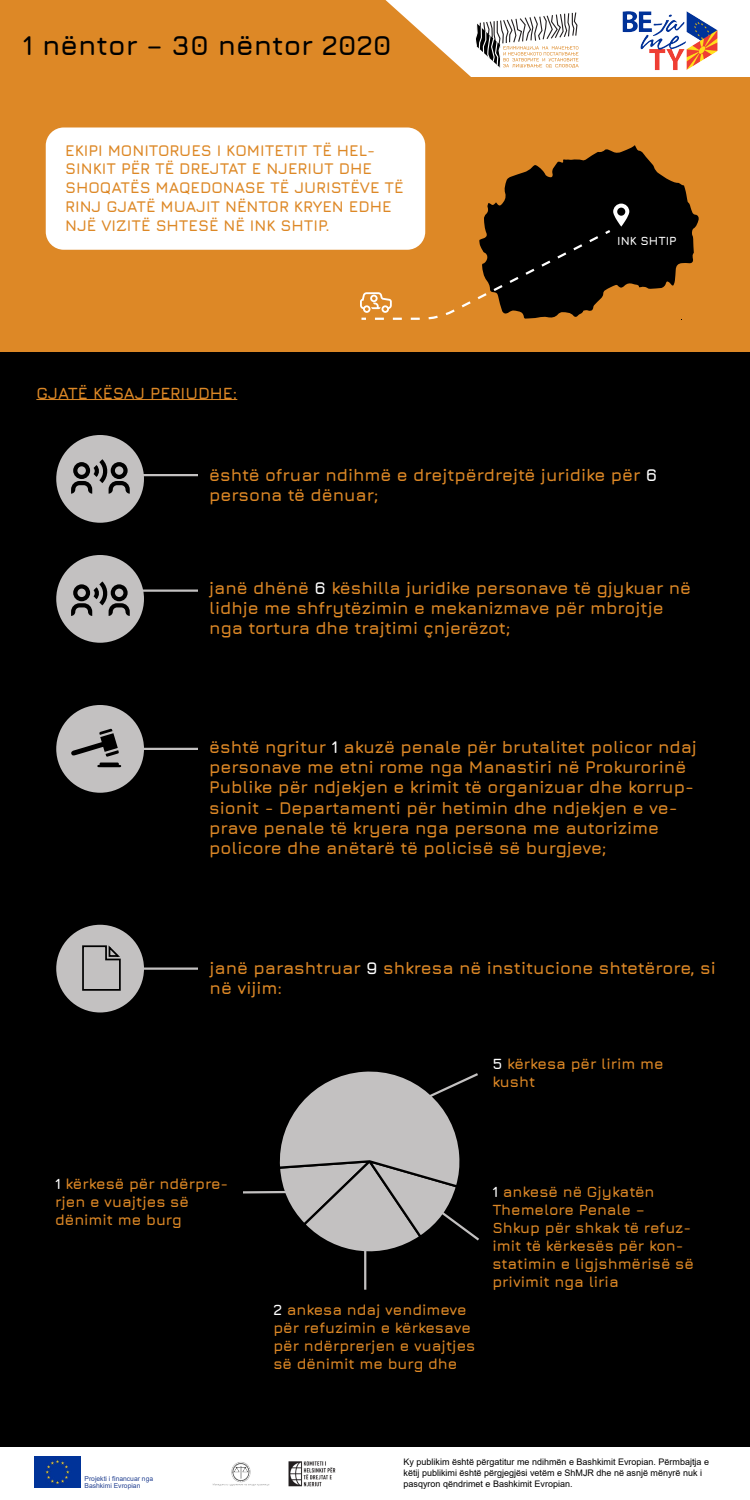
<style>
.page{position:relative;width:750px;height:1500px;background:#fff}
.page>*{position:absolute;margin:0;border:0;box-sizing:border-box;transform-origin:0 0}
.t1{font:700 27.75px "Jura";color:#000}
.t2{font:700 17.25px/20.2px "Jura";color:#dd8826}
.t3{font:700 16.5px "Jura";color:#dd8826}
.t4{font:700 15.75px/18.9px "Jura";color:#dd8826}
.t5{font:700 15px/18px "Jura";color:#dd8826}
.t6{font:700 12px "Jura";color:#fff}
.t7{font:9px/10.8px "Arial";color:#000}
.t8{font:6.75px/6.8px "Arial";color:#234191}
.s1{color:#fff}
</style>
<div class="page">
<div style="left:0;top:77px;width:750px;height:1370px;background:#dd8826"></div>
<svg style="left:0;top:0;width:579px;height:77px"></svg>
<img style="left:622px;top:11px;width:96px;height:59px">
<img style="left:288px;top:1461px;width:48px;height:26px">
<img style="left:212px;top:1462px;width:58px;height:24px">
<img style="left:34px;top:1457px;width:47px;height:30px">
<div style="left:0;top:352px;width:750px;height:1095px;background:#000"></div>
<div style="left:46px;top:128px;width:379px;height:122px;background:#fff;border-radius:18px"></div>
<svg style="left:360px;top:145px;width:339px;height:175px"></svg>
<hr style="left:36px;top:399px;width:201px;height:1px;background:#dd8826">
<div style="left:55px;top:434px;width:90px;height:90px;background:#c3c1c1;border-radius:50%"></div>
<div style="left:54px;top:433px;width:92px;height:92px;border:2px solid #000;border-radius:50%"></div>
<div style="left:55px;top:554px;width:90px;height:90px;background:#c3c1c1;border-radius:50%"></div>
<div style="left:54px;top:553px;width:92px;height:92px;border:2px solid #000;border-radius:50%"></div>
<svg style="left:71px;top:459px;width:59px;height:35px"></svg>
<svg style="left:71px;top:581px;width:59px;height:35px"></svg>
<div style="left:55px;top:704px;width:90px;height:90px;background:#c3c1c1;border-radius:50%"></div>
<div style="left:54px;top:703px;width:92px;height:92px;border:2px solid #000;border-radius:50%"></div>
<hr style="left:129px;top:474px;width:69px;height:2px;background:#c3c1c1">
<hr style="left:129px;top:590px;width:69px;height:2px;background:#c3c1c1">
<hr style="left:129px;top:748px;width:69px;height:2px;background:#c3c1c1">
<div style="left:55px;top:924px;width:90px;height:90px;background:#c3c1c1;border-radius:50%"></div>
<div style="left:54px;top:922px;width:92px;height:93px;border:2px solid #000;border-radius:50%"></div>
<hr style="left:129px;top:968px;width:69px;height:2px;background:#c3c1c1">
<svg style="left:82px;top:945px;width:39px;height:46px"></svg>
<svg style="left:97px;top:763px;width:24px;height:4px"></svg>
<svg style="left:71px;top:729px;width:48px;height:28px"></svg>
<svg style="left:243px;top:1071px;width:236px;height:191px"></svg>
<hr style="left:364px;top:1246px;width:2px;height:44px;background:#c3c1c1">
<h1 class="t1" style="left:23px;top:26px;width:371px">1 nëntor – 30 nëntor 2020</h1>
<p class="t4" style="left:65px;top:139px;width:340px">EKIPI MONITORUES I KOMITETIT TË HEL-SINKIT PËR TË DREJTAT E NJERIUT DHE SHOQATËS MAQEDONASE TË JURISTËVE TË RINJ GJATË MUAJIT NËNTOR KRYEN EDHE NJË VIZITË SHTESË NË INK SHTIP.</p>
<p class="t3" style="left:36px;top:381px;width:202px">GJATË KËSAJ PERIUDHE:</p>
<p class="t6" style="left:617px;top:232px;width:61px">INK SHTIP</p>
<p class="t2" style="left:209px;top:463px;width:450px">është ofruar ndihmë e drejtpërdrejtë juridike për <span class="s1">6 </span>persona të dënuar;</p>
<p class="t2" style="left:209px;top:576px;width:483px">janë dhënë <span class="s1">6</span> këshilla juridike personave të gjykuar në lidhje me shfrytëzimin e mekanizmave për mbrojtje nga tortura dhe trajtimi çnjerëzot;</p>
<p class="t2" style="left:209px;top:735px;width:489px">është ngritur <span class="s1">1</span> akuzë penale për brutalitet policor ndaj personave me etni rome nga Manastiri në Prokurorinë Publike për ndjekjen e krimit të organizuar dhe korrup&shy;sionit - Departamenti për hetimin dhe ndjekjen e ve&shy;prave penale të kryera nga persona me autorizime policore dhe anëtarë të policisë së burgjeve;</p>
<p class="t2" style="left:210px;top:957px;width:508px">janë parashtruar <span class="s1">9</span> shkresa në institucione shtetërore, si në vijim:</p>
<p class="t5" style="left:492px;top:1054px;width:173px"><span class="s1">5</span> kërkesa për lirim me kusht</p>
<p class="t5" style="left:55px;top:1174px;width:175px"><span class="s1">1</span> kërkesë për ndërpre&shy;rjen e vuajtjes së dënimit me burg</p>
<p class="t5" style="left:492px;top:1181px;width:203px"><span class="s1">1</span> ankesë në Gjykatën<br>Themelore Penale –<br>Shkup për shkak të refuz&shy;imit të kërkesës për kon&shy;statimin e ligjshmërisë së privimit nga liria</p>
<p class="t5" style="left:273px;top:1299px;width:203px"><span class="s1">2</span> ankesa ndaj vendimeve për refuzimin e kërkesave për ndërprerjen e vuajtjes së dënimit me burg dhe</p>
<p class="t8" style="left:85px;top:1475px;width:70px">Projekti i financuar nga<br>Bashkimi Evropian</p>
<p class="t7" style="left:404px;top:1457px;width:307px">Ky publikim është përgatitur me ndihmën e Bashkimit Evropian. Përmbajtja e këtij publikimi është përgjegjësi vetëm e ShMJR dhe në asnjë mënyrë nuk i pasqyron qëndrimet e Bashkimit Evropian.</p>
</div>
